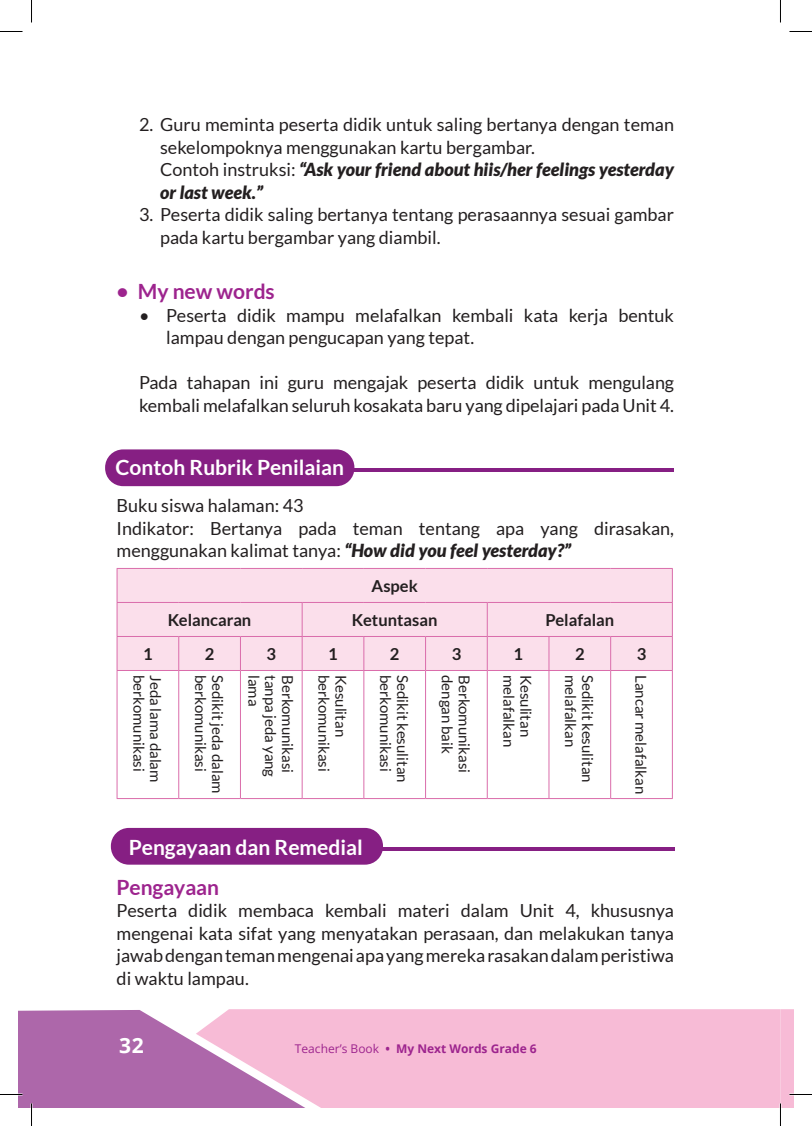
<style>
.page{position:relative;width:812px;height:1126px;background:#fff}
.page>*{position:absolute;margin:0;border:0;box-sizing:border-box;transform-origin:0 0}
.t1{font:700 21px "Lato";color:#fff}
.t2{font:700 21px "Lato";color:#9d248e}
.t3{font:700 21px "Open Sans";color:#fff}
.t4{font:18px/22.5px "Lato";color:#231f20}
.t5{font:700 16.5px "Lato";color:#231f20}
.t6{font:15px "Lato";color:#231f20}
.t7{font:700 12px "Open Sans";color:#9d248e}
.s1{font-weight:900;font-style:italic}
.s2{font-weight:400}
</style>
<div class="page">
<div style="left:228px;top:1009px;width:552px;height:98px;background:#f7bbd6"></div>
<div style="left:105px;top:449px;width:249px;height:37px;background:#861f83;border-radius:18px"></div>
<hr style="left:318px;top:469px;width:356px;height:3px;background:#861f83">
<div style="left:118px;top:569px;width:553px;height:101px;background:#fbdfeb"></div>
<hr style="left:117px;top:568px;width:62px;height:1px;background:#da6dab">
<hr style="left:117px;top:569px;width:1px;height:33px;background:#da6dab">
<hr style="left:179px;top:568px;width:61px;height:1px;background:#da6dab">
<hr style="left:240px;top:568px;width:62px;height:1px;background:#da6dab">
<hr style="left:302px;top:568px;width:62px;height:1px;background:#da6dab">
<hr style="left:364px;top:568px;width:61px;height:1px;background:#da6dab">
<hr style="left:425px;top:568px;width:62px;height:1px;background:#da6dab">
<hr style="left:487px;top:568px;width:62px;height:1px;background:#da6dab">
<hr style="left:549px;top:568px;width:61px;height:1px;background:#da6dab">
<hr style="left:610px;top:568px;width:62px;height:1px;background:#da6dab">
<hr style="left:671px;top:569px;width:1px;height:33px;background:#da6dab">
<hr style="left:117px;top:602px;width:62px;height:1px;background:#da6dab">
<hr style="left:117px;top:603px;width:1px;height:33px;background:#da6dab">
<hr style="left:179px;top:602px;width:61px;height:1px;background:#da6dab">
<hr style="left:240px;top:602px;width:62px;height:1px;background:#da6dab">
<hr style="left:302px;top:602px;width:62px;height:1px;background:#da6dab">
<hr style="left:302px;top:603px;width:1px;height:33px;background:#da6dab">
<hr style="left:364px;top:602px;width:61px;height:1px;background:#da6dab">
<hr style="left:425px;top:602px;width:62px;height:1px;background:#da6dab">
<hr style="left:487px;top:602px;width:62px;height:1px;background:#da6dab">
<hr style="left:486px;top:603px;width:1px;height:33px;background:#da6dab">
<hr style="left:549px;top:602px;width:61px;height:1px;background:#da6dab">
<hr style="left:610px;top:602px;width:62px;height:1px;background:#da6dab">
<hr style="left:671px;top:603px;width:1px;height:33px;background:#da6dab">
<hr style="left:117px;top:636px;width:62px;height:1px;background:#da6dab">
<hr style="left:117px;top:637px;width:1px;height:33px;background:#da6dab">
<hr style="left:179px;top:636px;width:61px;height:1px;background:#da6dab">
<hr style="left:178px;top:637px;width:1px;height:33px;background:#da6dab">
<hr style="left:240px;top:636px;width:62px;height:1px;background:#da6dab">
<hr style="left:240px;top:637px;width:1px;height:33px;background:#da6dab">
<hr style="left:302px;top:636px;width:62px;height:1px;background:#da6dab">
<hr style="left:302px;top:637px;width:1px;height:33px;background:#da6dab">
<hr style="left:364px;top:636px;width:61px;height:1px;background:#da6dab">
<hr style="left:363px;top:637px;width:1px;height:33px;background:#da6dab">
<hr style="left:425px;top:636px;width:62px;height:1px;background:#da6dab">
<hr style="left:425px;top:637px;width:1px;height:33px;background:#da6dab">
<hr style="left:487px;top:636px;width:62px;height:1px;background:#da6dab">
<hr style="left:486px;top:637px;width:1px;height:33px;background:#da6dab">
<hr style="left:549px;top:636px;width:61px;height:1px;background:#da6dab">
<hr style="left:548px;top:637px;width:1px;height:33px;background:#da6dab">
<hr style="left:610px;top:636px;width:62px;height:1px;background:#da6dab">
<hr style="left:610px;top:637px;width:1px;height:33px;background:#da6dab">
<hr style="left:671px;top:637px;width:1px;height:33px;background:#da6dab">
<hr style="left:117px;top:670px;width:62px;height:1px;background:#da6dab">
<hr style="left:117px;top:671px;width:1px;height:127px;background:#da6dab">
<hr style="left:179px;top:670px;width:61px;height:1px;background:#da6dab">
<hr style="left:178px;top:671px;width:1px;height:127px;background:#da6dab">
<hr style="left:240px;top:670px;width:62px;height:1px;background:#da6dab">
<hr style="left:240px;top:671px;width:1px;height:127px;background:#da6dab">
<hr style="left:302px;top:670px;width:62px;height:1px;background:#da6dab">
<hr style="left:302px;top:671px;width:1px;height:127px;background:#da6dab">
<hr style="left:364px;top:670px;width:61px;height:1px;background:#da6dab">
<hr style="left:363px;top:671px;width:1px;height:127px;background:#da6dab">
<hr style="left:425px;top:670px;width:62px;height:1px;background:#da6dab">
<hr style="left:425px;top:671px;width:1px;height:127px;background:#da6dab">
<hr style="left:487px;top:670px;width:62px;height:1px;background:#da6dab">
<hr style="left:486px;top:671px;width:1px;height:127px;background:#da6dab">
<hr style="left:549px;top:670px;width:61px;height:1px;background:#da6dab">
<hr style="left:548px;top:671px;width:1px;height:127px;background:#da6dab">
<hr style="left:610px;top:670px;width:62px;height:1px;background:#da6dab">
<hr style="left:610px;top:671px;width:1px;height:127px;background:#da6dab">
<hr style="left:671px;top:671px;width:1px;height:127px;background:#da6dab">
<hr style="left:117px;top:798px;width:62px;height:1px;background:#da6dab">
<hr style="left:179px;top:798px;width:61px;height:1px;background:#da6dab">
<hr style="left:240px;top:798px;width:62px;height:1px;background:#da6dab">
<hr style="left:302px;top:798px;width:62px;height:1px;background:#da6dab">
<hr style="left:364px;top:798px;width:61px;height:1px;background:#da6dab">
<hr style="left:425px;top:798px;width:62px;height:1px;background:#da6dab">
<hr style="left:487px;top:798px;width:62px;height:1px;background:#da6dab">
<hr style="left:549px;top:798px;width:61px;height:1px;background:#da6dab">
<hr style="left:610px;top:798px;width:62px;height:1px;background:#da6dab">
<div style="left:111px;top:828px;width:272px;height:37px;background:#861f83;border-radius:18px"></div>
<hr style="left:373px;top:847px;width:301px;height:3px;background:#861f83">
<hr style="left:779px;top:1103px;width:2px;height:23px;background:#fff">
<svg style="left:0;top:31px;width:22px;height:1px"></svg>
<svg style="left:789px;top:31px;width:22px;height:1px"></svg>
<svg style="left:31px;top:0;width:1px;height:22px"></svg>
<svg style="left:0;top:1010px;width:321px;height:116px"></svg>
<svg style="left:780px;top:0;width:1px;height:22px"></svg>
<svg style="left:780px;top:1009px;width:31px;height:117px"></svg>
<p class="t4" style="left:160px;top:113px;width:515px;text-indent:-21px">2. Guru meminta peserta didik untuk saling bertanya dengan teman sekelompoknya menggunakan kartu bergambar.<br>Contoh instruksi: <span class="s1">“Ask your friend about hiis/her feelings yesterday or last week.”</span></p>
<p class="t4" style="left:160px;top:203px;width:515px;text-indent:-21px">3. Peserta didik saling bertanya tentang perasaannya sesuai gambar pada kartu bergambar yang diambil.</p>
<p class="t2" style="left:117px;top:279px;width:160px">• My new words</p>
<p class="t4" style="left:166px;top:304px;width:509px;text-indent:-27px">• Peserta didik mampu melafalkan kembali kata kerja bentuk lampau dengan pengucapan yang tepat.</p>
<p class="t4" style="left:139px;top:371px;width:536px">Pada tahapan ini guru mengajak peserta didik untuk mengulang kembali melafalkan seluruh kosakata baru yang dipelajari pada Unit 4.</p>
<p class="t1" style="left:115px;top:455px;width:230px">Contoh Rubrik Penilaian</p>
<p class="t4" style="left:117px;top:494px;width:559px">Buku siswa halaman: 43<br>Indikator: Bertanya pada teman tentang apa yang dirasakan, menggunakan kalimat tanya: <span class="s1">“How did you feel yesterday?”</span></p>
<p class="t5" style="left:371px;top:577px;width:48px">Aspek</p>
<p class="t5" style="left:168px;top:611px;width:85px">Kelancaran</p>
<p class="t5" style="left:352px;top:611px;width:87px">Ketuntasan</p>
<p class="t5" style="left:545px;top:611px;width:70px">Pelafalan</p>
<p class="t5" style="left:143px;top:645px;width:11px">1</p>
<p class="t5" style="left:205px;top:645px;width:11px">2</p>
<p class="t5" style="left:266px;top:645px;width:11px">3</p>
<p class="t5" style="left:328px;top:645px;width:11px">1</p>
<p class="t5" style="left:390px;top:645px;width:11px">2</p>
<p class="t5" style="left:451px;top:645px;width:11px">3</p>
<p class="t5" style="left:513px;top:645px;width:11px">1</p>
<p class="t5" style="left:575px;top:645px;width:11px">2</p>
<p class="t5" style="left:636px;top:645px;width:11px">3</p>
<p class="t6" style="left:147px;top:675px;width:98px;rotate:90deg">berkomunikasi</p>
<p class="t6" style="left:164px;top:675px;width:109px;rotate:90deg">Jeda lama dalam</p>
<p class="t6" style="left:209px;top:675px;width:98px;rotate:90deg">berkomunikasi</p>
<p class="t6" style="left:226px;top:675px;width:120px;rotate:90deg">Sedikit jeda dalam</p>
<p class="t6" style="left:262px;top:675px;width:33px;rotate:90deg">lama</p>
<p class="t6" style="left:279px;top:675px;width:104px;rotate:90deg">tanpa jeda yang</p>
<p class="t6" style="left:296px;top:675px;width:100px;rotate:90deg">Berkomunikasi</p>
<p class="t6" style="left:332px;top:675px;width:98px;rotate:90deg">berkomunikasi</p>
<p class="t6" style="left:349px;top:675px;width:63px;rotate:90deg">Kesulitan</p>
<p class="t6" style="left:394px;top:675px;width:98px;rotate:90deg">berkomunikasi</p>
<p class="t6" style="left:411px;top:675px;width:109px;rotate:90deg">Sedikit kesulitan</p>
<p class="t6" style="left:455px;top:675px;width:80px;rotate:90deg">dengan baik</p>
<p class="t6" style="left:472px;top:675px;width:100px;rotate:90deg">Berkomunikasi</p>
<p class="t6" style="left:517px;top:675px;width:73px;rotate:90deg">melafalkan</p>
<p class="t6" style="left:534px;top:675px;width:63px;rotate:90deg">Kesulitan</p>
<p class="t6" style="left:579px;top:675px;width:73px;rotate:90deg">melafalkan</p>
<p class="t6" style="left:596px;top:675px;width:109px;rotate:90deg">Sedikit kesulitan</p>
<p class="t6" style="left:649px;top:675px;width:121px;rotate:90deg">Lancar melafalkan</p>
<p class="t1" style="left:129px;top:835px;width:235px">Pengayaan dan Remedial</p>
<p class="t2" style="left:117px;top:875px;width:104px">Pengayaan</p>
<p class="t4" style="left:117px;top:899px;width:559px;text-align:justify">Peserta didik membaca kembali materi dalam Unit 4, khususnya mengenai kata sifat yang menyatakan perasaan, dan melakukan tanya jawab dengan teman mengenai apa yang mereka rasakan dalam peristiwa di waktu lampau.</p>
<p class="t3" style="left:119px;top:1030px;width:26px">32</p>
<p class="t7" style="left:295px;top:1040px;width:243px"><span class="s2">Teacher’s Book</span> • My Next Words Grade 6</p>
</div>
